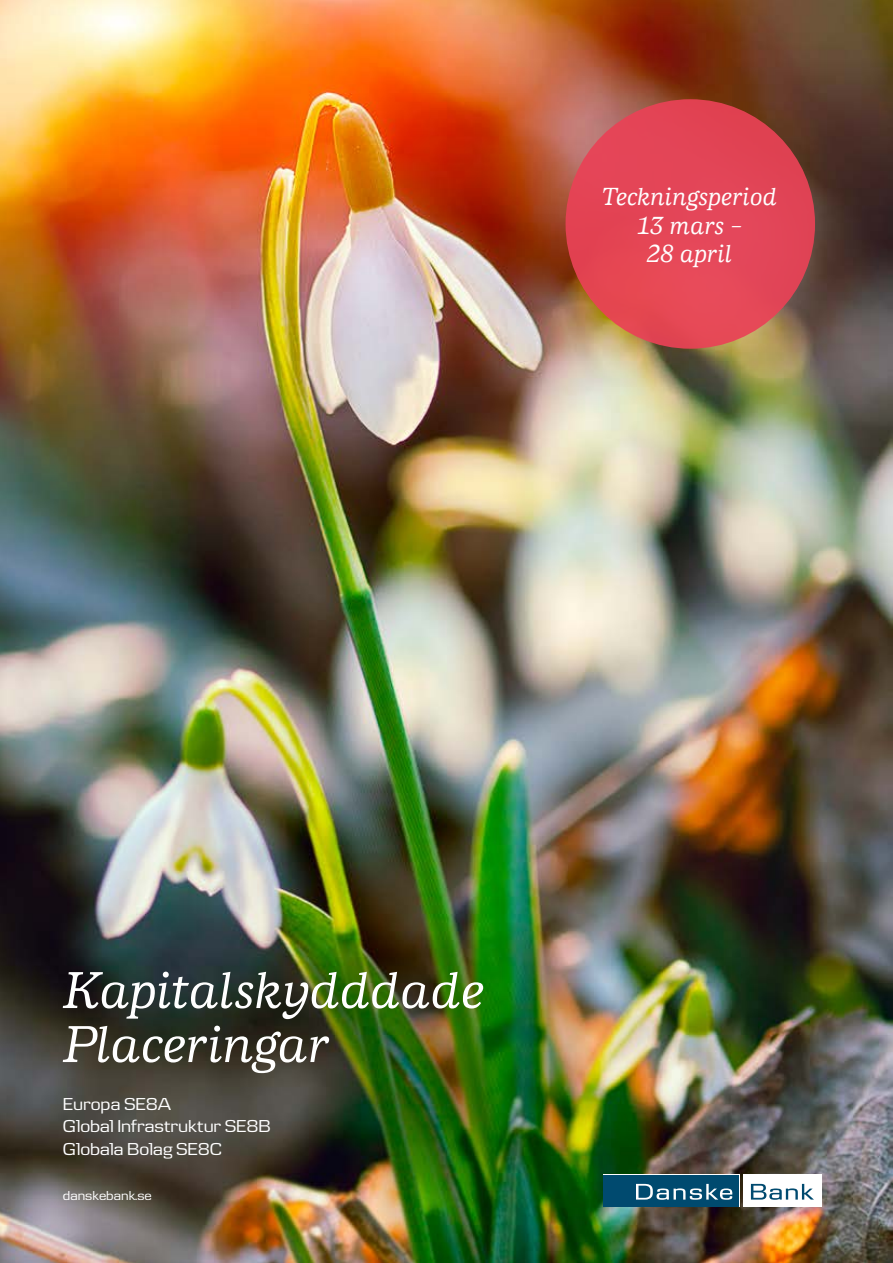
<style>
.page{position:relative;width:893px;height:1263px;background:#fff}
.page>*{position:absolute;margin:0;border:0;box-sizing:border-box;transform-origin:0 0}
.t1{font:italic 500 54px/54px "Danske Human";color:#fff}
.t2{font:italic 500 25.5px/28.5px "Danske Human";color:#fff;text-align:center}
.t3{font:18px/22.5px "Danske Headline";letter-spacing:-.005em;color:#fff}
.t4{font:13.5px "Danske Headline";color:#fff}
</style>
<div class="page">
<img style="left:0;top:0;width:893px;height:1263px">
<div style="left:566px;top:99px;width:249px;height:250px;background:#e94256;border-radius:50%"></div>
<div style="left:743px;top:1174px;width:78px;height:33px;background:#fff"></div>
<svg style="left:603px;top:1174px;width:137px;height:33px"></svg>
<div style="left:604px;top:1175px;width:135px;height:31px;background:#004a6f"></div>
<svg style="left:636px;top:1184px;width:96px;height:16px"></svg>
<svg style="left:751px;top:1184px;width:63px;height:16px"></svg>
<h2 class="t2" style="left:601px;top:183px;width:177px">Teckningsperiod<br>13 mars –<br>28 april</h2>
<h1 class="t1" style="left:63px;top:964px;width:423px">Kapitalskydddade<br>Placeringar</h1>
<p class="t3" style="left:63px;top:1092px;width:209px">Europa SE8A<br>Global Infrastruktur SE8B<br>Globala Bolag SE8C</p>
<p class="t4" style="left:63px;top:1188px;width:91px">danskebank.se</p>
</div>
